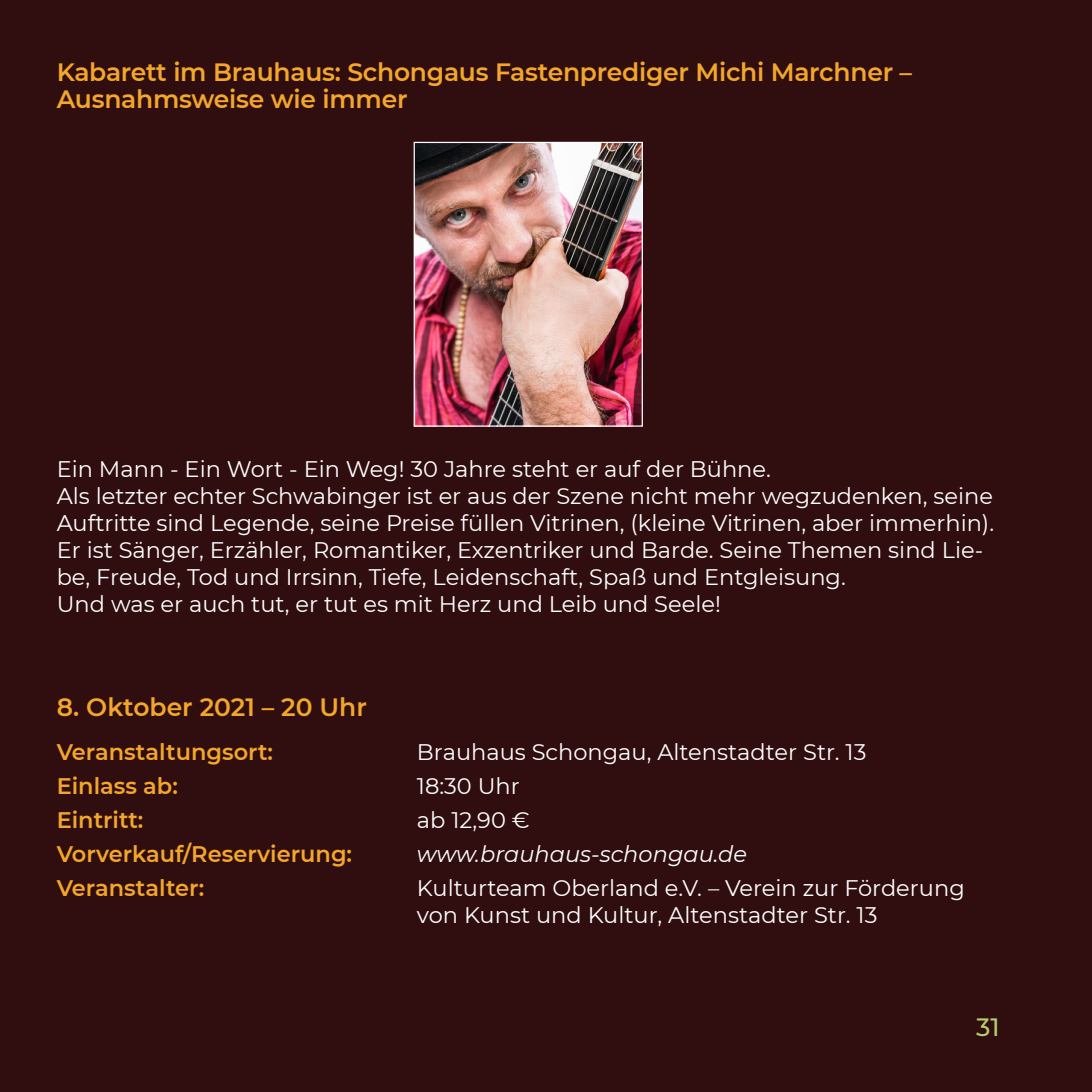
<style>
.page{position:relative;width:1092px;height:1092px;background:#fff}
.page>*{position:absolute;margin:0;border:0;box-sizing:border-box;transform-origin:0 0}
.t1{font:600 25px/27.5px "Montserrat";letter-spacing:-.01em;color:#f3a72a}
.t2{font:500 25px "Montserrat";color:#b4cd6d}
.t3{font:22.5px/27px "Montserrat";color:#fff}
.t4{font:600 22.5px "Montserrat";color:#f3a72a}
.t5{font:italic 22.5px "Montserrat";color:#fff}
</style>
<div class="page">
<div style="left:0;top:0;width:1091px;height:1091px;background:#300d0f"></div>
<img style="left:415px;top:144px;width:226px;height:280px">
<div style="left:413px;top:142px;width:230px;height:284px;border:1px solid #fff"></div>
<p class="t1" style="left:57px;top:57px;width:856px">Kabarett im Brauhaus: Schongaus Fastenprediger Michi Marchner –<br>Ausnahmsweise wie immer</p>
<p class="t3" style="left:57px;top:454px;width:938px">Ein Mann - Ein Wort - Ein Weg! 30 Jahre steht er auf der Bühne.<br>Als letzter echter Schwabinger ist er aus der Szene nicht mehr wegzudenken, seine Auftritte sind Legende, seine Preise füllen Vitrinen, (kleine Vitrinen, aber immerhin).<br>Er ist Sänger, Erzähler, Romantiker, Exzentriker und Barde. Seine Themen sind Lie&shy;be, Freude, Tod und Irrsinn, Tiefe, Leidenschaft, Spaß und Entgleisung.<br>Und was er auch tut, er tut es mit Herz und Leib und Seele!</p>
<p class="t1" style="left:57px;top:692px;width:311px">8. Oktober 2021 – 20 Uhr</p>
<p class="t4" style="left:57px;top:735px;width:218px">Veranstaltungsort:</p>
<p class="t3" style="left:417px;top:737px;width:451px">Brauhaus Schongau, Altenstadter Str. 13</p>
<p class="t4" style="left:57px;top:770px;width:123px">Einlass ab:</p>
<p class="t3" style="left:417px;top:771px;width:104px">18:30 Uhr</p>
<p class="t4" style="left:57px;top:804px;width:88px">Eintritt:</p>
<p class="t3" style="left:417px;top:805px;width:114px">ab 12,90 €</p>
<p class="t4" style="left:57px;top:838px;width:297px">Vorverkauf/Reservierung:</p>
<p class="t5" style="left:417px;top:838px;width:332px">www.brauhaus-schongau.de</p>
<p class="t4" style="left:57px;top:872px;width:149px">Veranstalter:</p>
<p class="t3" style="left:417px;top:873px;width:549px">Kulturteam Oberland e.V. – Verein zur Förderung von Kunst und Kultur, Altenstadter Str. 13</p>
<p class="t2" style="left:976px;top:1009px;width:25px">31</p>
</div>
